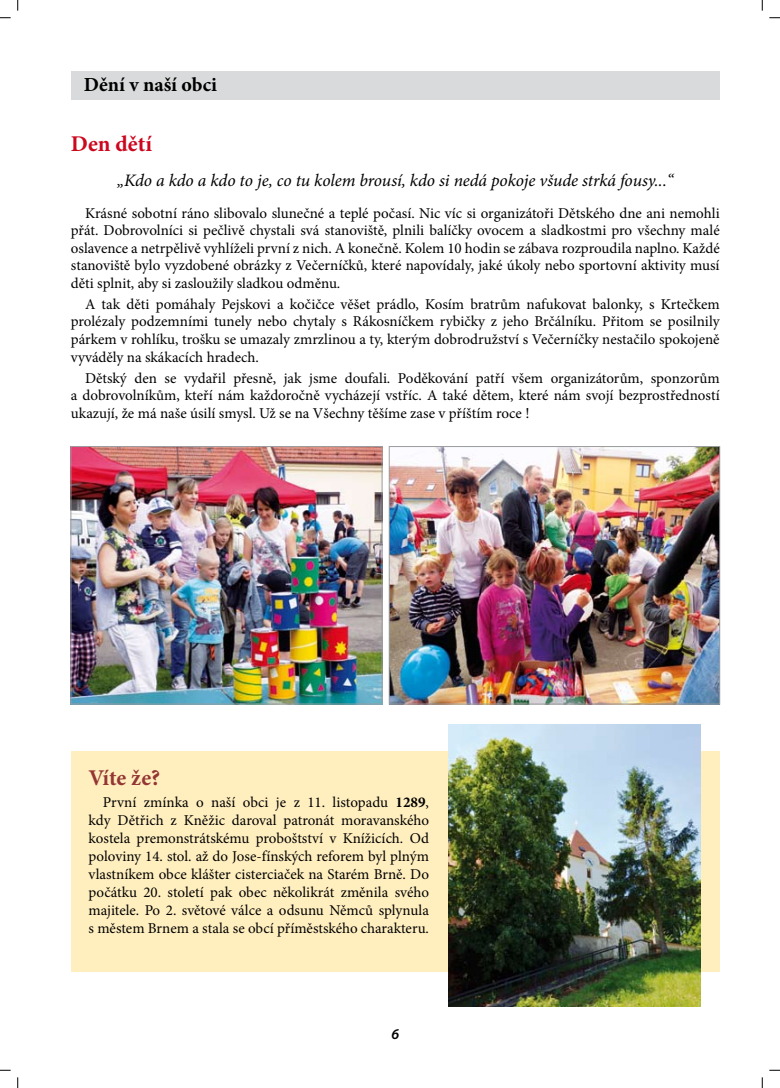
<style>
.page{position:relative;width:780px;height:1088px;background:#fff}
.page>*{position:absolute;margin:0;border:0;box-sizing:border-box;transform-origin:0 0}
.t1{font:700 22.5px "Minion Pro";letter-spacing:.005em;color:#cc071e}
.t2{font:700 22.5px "Minion Pro";color:#943634}
.t3{font:700 20px "Minion Pro";color:#000}
.t4{font:italic 17.5px "Minion Pro";letter-spacing:-.005em;color:#000}
.t5{font:15px/17.5px "Minion Pro";color:#000;text-align:justify}
.t6{font:italic 600 15px "Myriad Pro";color:#000}
.s1{font-weight:700}
</style>
<div class="page">
<div style="left:71px;top:71px;width:648px;height:28px;background:#d9dadb"></div>
<div style="left:71px;top:751px;width:648px;height:220px;background:#ffefbf"></div>
<img style="left:448px;top:724px;width:252px;height:282px">
<img style="left:72px;top:448px;width:308px;height:254px">
<div style="left:70px;top:446px;width:312px;height:258px;border:1px solid #9c9d9f"></div>
<img style="left:391px;top:448px;width:327px;height:254px">
<div style="left:389px;top:446px;width:331px;height:258px;border:1px solid #9c9d9f"></div>
<h2 class="t3" style="left:84px;top:71px;width:135px">Dění v naší obci</h2>
<h1 class="t1" style="left:71px;top:128px;width:83px">Den dětí</h1>
<p class="t4" style="left:117px;top:169px;width:558px">„Kdo a kdo a kdo to je, co tu kolem brousí, kdo si nedá pokoje všude strká fousy...“</p>
<p class="t5" style="left:71px;top:204px;width:650px;text-indent:14px">Krásné sobotní ráno slibovalo slunečné a teplé počasí. Nic víc si organizátoři Dětského dne ani nemohli přát. Dobrovolníci si pečlivě chystali svá stanoviště, plnili balíčky ovocem a sladkostmi pro všechny malé oslavence a netrpělivě vyhlíželi první z nich. A konečně. Kolem 10 hodin se zábava rozproudila naplno. Každé stanoviště bylo vyzdobené obrázky z Večerníčků, které napovídaly, jaké úkoly nebo sportovní aktivity musí děti splnit, aby si zasloužily sladkou odměnu.</p>
<p class="t5" style="left:71px;top:295px;width:650px;text-indent:14px">A tak děti pomáhaly Pejskovi a kočičce věšet prádlo, Kosím bratrům nafukovat balonky, s Krtečkem prolézaly podzemními tunely nebo chytaly s Rákosníčkem rybičky z jeho Brčálníku. Přitom se posilnily párkem v rohlíku, trošku se umazaly zmrzlinou a ty, kterým dobrodružství s Večerníčky nestačilo spokojeně vyváděly na skákacích hradech.</p>
<p class="t5" style="left:71px;top:369px;width:650px;text-indent:14px">Dětský den se vydařil přesně, jak jsme doufali. Poděkování patří všem organizátorům, sponzorům a dobrovolníkům, kteří nám každoročně vycházejí vstříc. A také dětem, které nám svojí bezprostředností ukazují, že má naše úsilí smysl. Už se na Všechny těšíme zase v příštím roce !</p>
<h1 class="t2" style="left:89px;top:762px;width:73px">Víte že?</h1>
<p class="t5" style="left:89px;top:793px;width:342px;line-height:18px;text-indent:14px">První zmínka o naší obci je z 11. listopadu <span class="s1">1289</span>, kdy Dětřich z Kněžic daroval patronát moravanského kostela premonstrátskému proboštství v Knížicích. Od poloviny 14. stol. až do Jose-fínských reforem byl plným vlastníkem obce klášter cisterciaček na Starém Brně. Do počátku 20. století pak obec několikrát změnila svého majitele. Po 2. světové válce a odsunu Němců splynula s městem Brnem a stala se obcí příměstského charakteru.</p>
<p class="t6" style="left:391px;top:1024px;width:9px">6</p>
</div>
